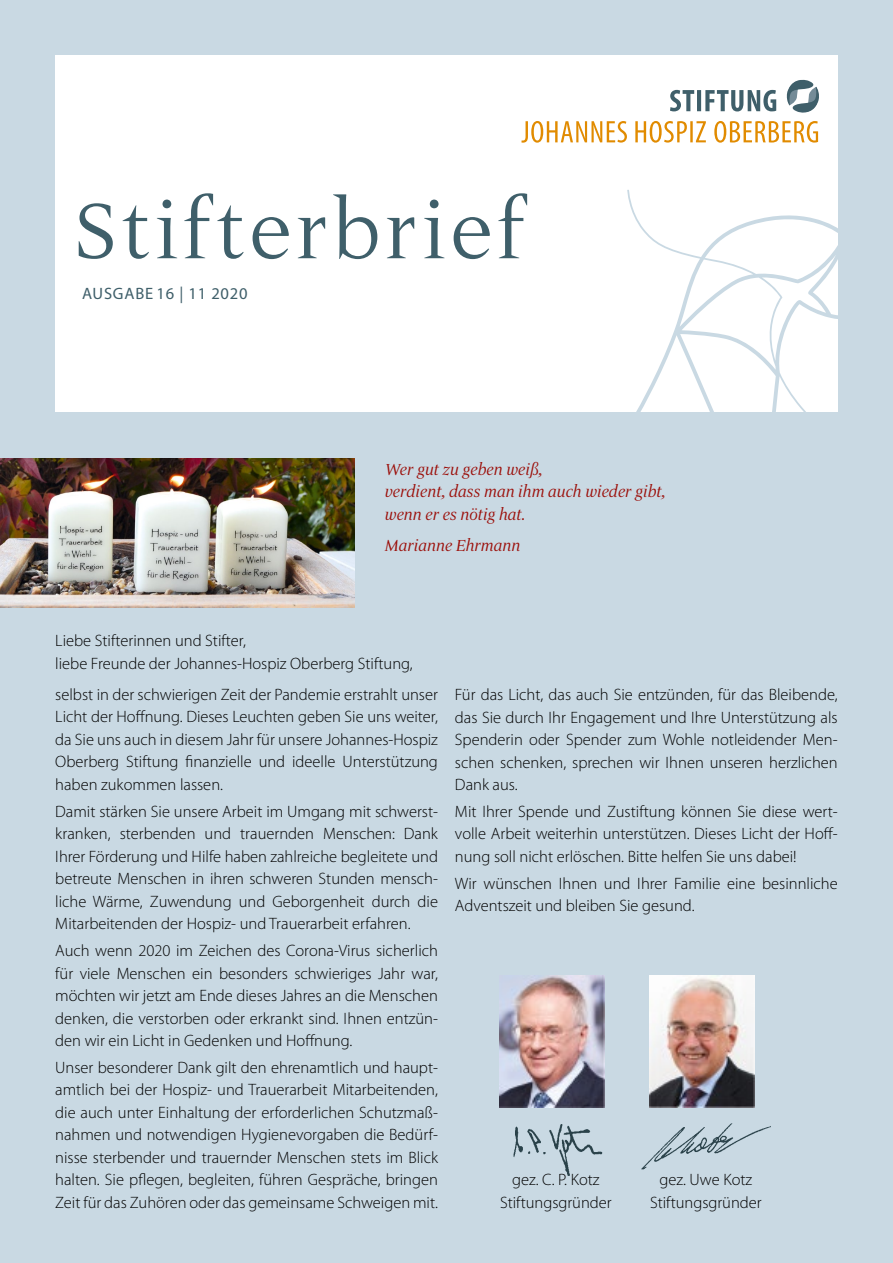
<style>
.page{position:relative;width:893px;height:1263px;background:#c9d9e3}
.page>*{position:absolute;margin:0;border:0;box-sizing:border-box;transform-origin:0 0}
.t1{font:96px "Luxury Text";letter-spacing:.055em;color:#3f5f6a}
.t2{font:italic 19.5px/22.5px "Luxury Text";color:#9b0e09}
.t3{font:300 16.5px/22.5px "Myriad Pro";color:#000;text-align:justify}
.t4{font:16.5px "Myriad Pro";letter-spacing:.05em;color:#3f5f6a}
</style>
<div class="page">
<div style="left:55px;top:55px;width:783px;height:356px;background:#fff"></div>
<svg style="left:627px;top:190px;width:211px;height:221px"></svg>
<img style="left:0;top:459px;width:354px;height:148px">
<svg style="left:670px;top:90px;width:106px;height:21px"></svg>
<svg style="left:786px;top:79px;width:33px;height:34px"></svg>
<svg style="left:521px;top:121px;width:297px;height:22px"></svg>
<img style="left:499px;top:975px;width:105px;height:132px">
<img style="left:513px;top:1124px;width:90px;height:52px">
<img style="left:649px;top:975px;width:105px;height:132px">
<img style="left:641px;top:1123px;width:130px;height:47px">
<h1 class="t1" style="left:75px;top:174px;width:454px">Stifterbrief</h1>
<p class="t4" style="left:82px;top:284px;width:167px">AUSGABE 16 | 11 2020</p>
<p class="t2" style="left:385px;top:457px;width:282px">Wer gut zu geben weiß,<br>verdient, dass man ihm auch wieder gibt, wenn er es nötig hat.</p>
<p class="t2" style="left:385px;top:533px;width:137px">Marianne Ehrmann</p>
<p class="t3" style="left:55px;top:629px;width:359px">Liebe Stifterinnen und Stifter,<br>liebe Freunde der Johannes-Hospiz Oberberg Stiftung,</p>
<p class="t3" style="left:55px;top:683px;width:384px">selbst in der schwierigen Zeit der Pandemie erstrahlt unser Licht der Hoffnung. Dieses Leuchten geben Sie uns weiter, da Sie uns auch in diesem Jahr für unsere Johannes-Hospiz Oberberg Stiftung finanzielle und ideelle Unterstützung haben zukommen lassen.</p>
<p class="t3" style="left:55px;top:800px;width:384px">Damit stärken Sie unsere Arbeit im Umgang mit schwerst&shy;kranken, sterbenden und trauernden Menschen: Dank Ihrer Förderung und Hilfe haben zahlreiche begleitete und betreute Menschen in ihren schweren Stunden mensch&shy;liche Wärme, Zuwendung und Geborgenheit durch die Mitarbeitenden der Hospiz- und Trauerarbeit erfahren.</p>
<p class="t3" style="left:55px;top:939px;width:384px">Auch wenn 2020 im Zeichen des Corona-Virus sicherlich für viele Menschen ein besonders schwieriges Jahr war, möchten wir jetzt am Ende dieses Jahres an die Menschen denken, die verstorben oder erkrankt sind. Ihnen entzün&shy;den wir ein Licht in Gedenken und Hoffnung.</p>
<p class="t3" style="left:55px;top:1056px;width:384px">Unser besonderer Dank gilt den ehrenamtlich und haupt&shy;amtlich bei der Hospiz- und Trauerarbeit Mitarbeitenden, die auch unter Einhaltung der erforderlichen Schutzmaß&shy;nahmen und notwendigen Hygienevorgaben die Bedürf&shy;nisse sterbender und trauernder Menschen stets im Blick halten. Sie pflegen, begleiten, führen Gespräche, bringen Zeit für das Zuhören oder das gemeinsame Schweigen mit.</p>
<p class="t3" style="left:455px;top:683px;width:384px">Für das Licht, das auch Sie entzünden, für das Bleibende, das Sie durch Ihr Engagement und Ihre Unterstützung als Spenderin oder Spender zum Wohle notleidender Men&shy;schen schenken, sprechen wir Ihnen unseren herzlichen Dank aus.</p>
<p class="t3" style="left:455px;top:800px;width:384px">Mit Ihrer Spende und Zustiftung können Sie diese wert&shy;volle Arbeit weiterhin unterstützen. Dieses Licht der Hoff&shy;nung soll nicht erlöschen. Bitte helfen Sie uns dabei!</p>
<p class="t3" style="left:455px;top:872px;width:384px">Wir wünschen Ihnen und Ihrer Familie eine besinnliche<br>Adventszeit und bleiben Sie gesund.</p>
<p class="t3" style="left:500px;top:1168px;width:113px;text-align:center">gez. C. P. Kotz<br>Stiftungsgründer</p>
<p class="t3" style="left:650px;top:1168px;width:113px;text-align:center">gez. Uwe Kotz<br>Stiftungsgründer</p>
</div>
